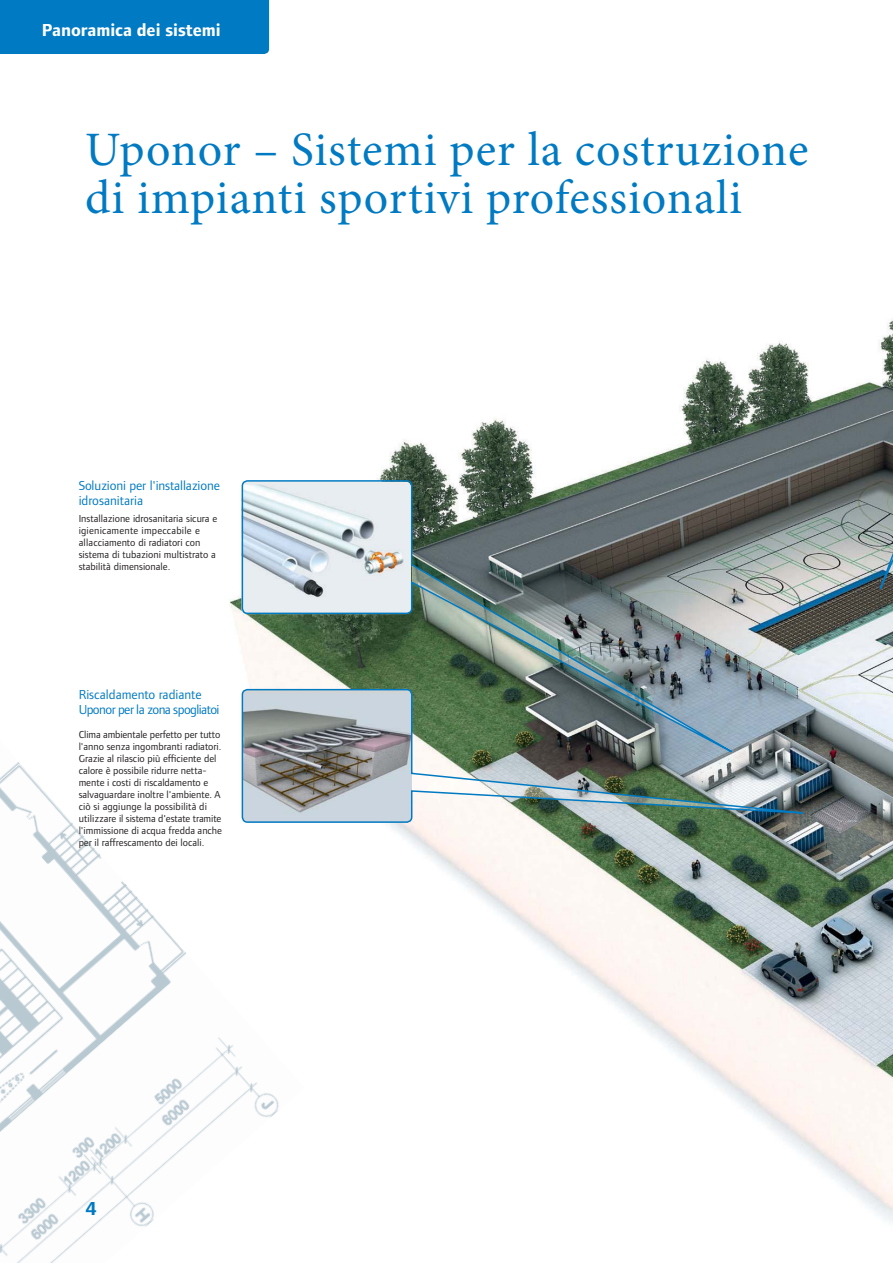
<style>
.page{position:relative;width:893px;height:1263px;background:#fff}
.page>*{position:absolute;margin:0;border:0;box-sizing:border-box;transform-origin:0 0}
.t1{font:48px/48px "Minion Pro";letter-spacing:.02em;color:#007ac2}
.t2{font:700 19.5px "Foundry Form Sans";color:#007ac2}
.t3{font:700 18px "Foundry Form Sans";color:#fff}
.t4{font:13.5px/15px "Foundry Form Sans";letter-spacing:-.04em;color:#007ac2}
.t5{font:13.5px/15px "Foundry Form Sans";letter-spacing:-.01em;color:#007ac2}
.t6{font:10.5px/12px "Foundry Form Sans";color:#231f20}
</style>
<div class="page">
<img style="left:229px;top:0;width:664px;height:1222px">
<img style="left:0;top:740px;width:305px;height:523px">
<div style="left:0;top:0;width:269px;height:54px;background:#007ac2"></div>
<img style="left:241px;top:688px;width:563px;height:136px">
<img style="left:241px;top:479px;width:553px;height:307px">
<svg style="left:860px;top:212px;width:33px;height:426px"></svg>
<h3 class="t3" style="left:42px;top:23px;width:180px">Panoramica dei sistemi</h3>
<h1 class="t1" style="left:85px;top:129px;width:725px">Uponor – Sistemi per la costruzione di impianti sportivi professionali</h1>
<p class="t5" style="left:79px;top:480px;width:143px">Soluzioni per l'installazione idrosanitaria</p>
<p class="t6" style="left:79px;top:513px;width:140px">Installazione idrosanitaria sicura e igienicamente impeccabile e allacciamento di radiatori con sistema di tubazioni multistrato a stabilità dimensionale.</p>
<p class="t4" style="left:79px;top:688px;width:142px">Riscaldamento radiante<br>Uponor per la zona spogliatoi</p>
<p class="t6" style="left:79px;top:729px;width:145px">Clima ambientale perfetto per tutto l'anno senza ingombranti radiatori.<br>Grazie al rilascio più efficiente del calore è possibile ridurre netta&shy;mente i costi di riscaldamento e salvaguardare inoltre l'ambiente. A ciò si aggiunge la possibilità di utilizzare il sistema d'estate tramite l'immissione di acqua fredda anche per il raffrescamento dei locali.</p>
<h2 class="t2" style="left:85px;top:1201px;width:13px">4</h2>
</div>
